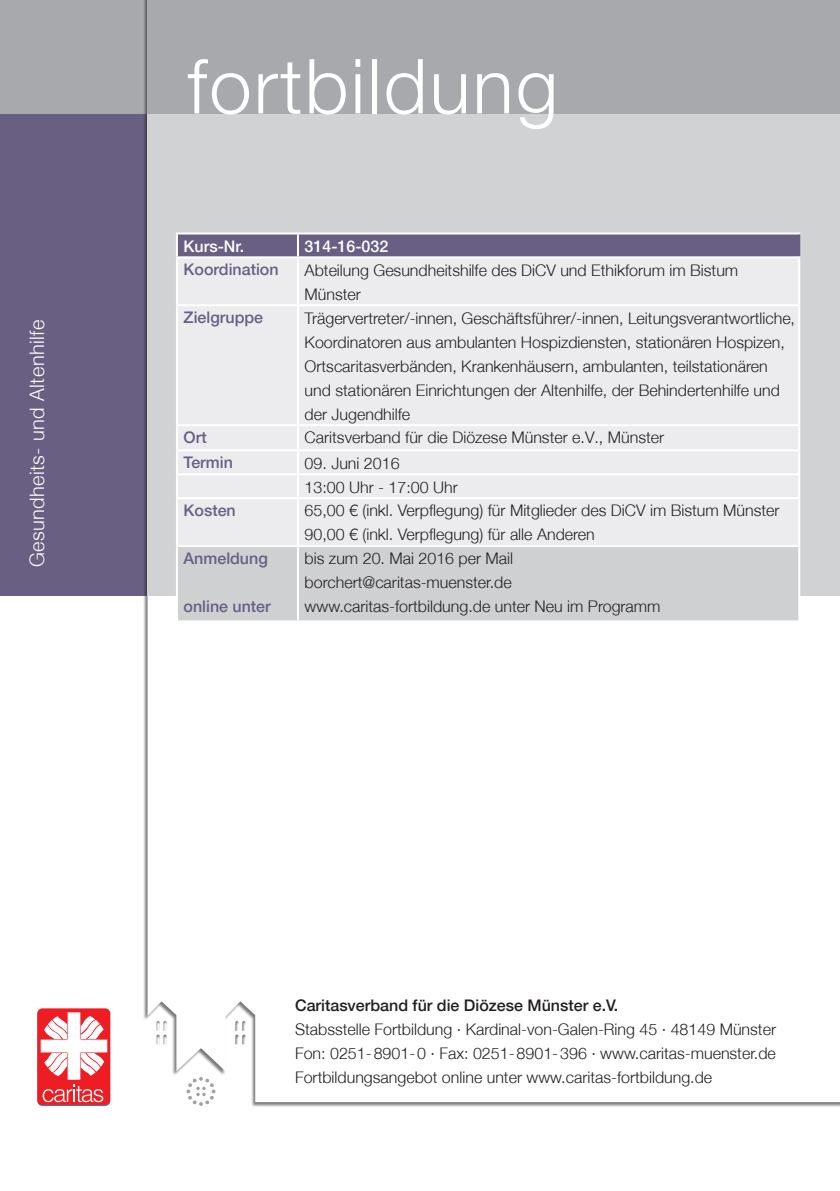
<style>
.page{position:relative;width:840px;height:1191px;background:#fff}
.page>*{position:absolute;margin:0;border:0;box-sizing:border-box;transform-origin:0 0}
.t1{font:300 76px "Helvetica Neue";letter-spacing:.03em;color:#fff}
.t2{font:300 20px "Helvetica Neue";letter-spacing:.02em;color:#fff}
.Tabellentext_rechts{font:300 16px/24px "Helvetica Neue";color:#231f20}
.Tabellentext_links{font:500 16px "Helvetica Neue";color:#685f83}
.t3{font:500 16px "Helvetica Neue";color:#231f20}
.Tabellenheadline{font:500 16px "Helvetica Neue";color:#fff}
.Tabellentext_rechts-2{font:500 16px "Helvetica Neue";color:#685f83}
</style>
<div class="page">
<div style="left:0;top:113px;width:147px;height:482px;background:#685f83"></div>
<div style="left:0;top:0;width:147px;height:113px;background:#a8a9ad"></div>
<svg style="left:37px;top:1009px;width:73px;height:97px"></svg>
<div style="left:155px;top:1020px;width:94px;height:27px;background:#231f20;opacity:.6"></div>
<svg style="left:186px;top:1077px;width:29px;height:29px"></svg>
<div style="left:147px;top:0;width:692px;height:595px;background:#d1d2d4"></div>
<div style="left:147px;top:0;width:692px;height:113px;background:#a8a9ad"></div>
<div style="left:37px;top:1008px;width:73px;height:96px;background:#ee1d23;border-radius:5px"></div>
<svg style="left:41px;top:1012px;width:66px;height:91px"></svg>
<div style="left:178px;top:234px;width:619px;height:22px;background:#685f83"></div>
<div style="left:178px;top:258px;width:619px;height:287px;background:#ececee"></div>
<div style="left:178px;top:595px;width:619px;height:25px;background:#cfd0d2"></div>
<hr style="left:176px;top:232px;width:122px;height:2px;background:#fff">
<hr style="left:176px;top:234px;width:2px;height:22px;background:#fff">
<hr style="left:298px;top:232px;width:501px;height:2px;background:#fff">
<hr style="left:297px;top:234px;width:2px;height:22px;background:#fff">
<hr style="left:797px;top:234px;width:2px;height:22px;background:#685f83">
<hr style="left:176px;top:256px;width:122px;height:2px;background:#fff">
<hr style="left:176px;top:258px;width:2px;height:46px;background:#fff">
<hr style="left:298px;top:256px;width:501px;height:2px;background:#fff">
<hr style="left:297px;top:258px;width:2px;height:46px;background:#fff">
<hr style="left:797px;top:258px;width:2px;height:46px;background:#fff">
<hr style="left:176px;top:304px;width:122px;height:2px;background:#fff">
<hr style="left:176px;top:306px;width:2px;height:118px;background:#fff">
<hr style="left:176px;top:424px;width:122px;height:2px;background:#fff">
<hr style="left:176px;top:426px;width:2px;height:23px;background:#fff">
<hr style="left:298px;top:304px;width:501px;height:2px;background:#fff">
<hr style="left:297px;top:306px;width:2px;height:118px;background:#fff">
<hr style="left:797px;top:306px;width:2px;height:118px;background:#fff">
<hr style="left:298px;top:424px;width:501px;height:2px;background:#fff">
<hr style="left:297px;top:426px;width:2px;height:23px;background:#fff">
<hr style="left:797px;top:426px;width:2px;height:23px;background:#fff">
<hr style="left:176px;top:449px;width:122px;height:2px;background:#fff">
<hr style="left:176px;top:451px;width:2px;height:22px;background:#fff">
<hr style="left:298px;top:449px;width:501px;height:2px;background:#fff">
<hr style="left:297px;top:451px;width:2px;height:22px;background:#fff">
<hr style="left:797px;top:451px;width:2px;height:22px;background:#fff">
<hr style="left:176px;top:473px;width:122px;height:2px;background:#fff">
<hr style="left:176px;top:475px;width:2px;height:22px;background:#fff">
<hr style="left:298px;top:473px;width:501px;height:2px;background:#fff">
<hr style="left:297px;top:475px;width:2px;height:22px;background:#fff">
<hr style="left:797px;top:475px;width:2px;height:22px;background:#fff">
<hr style="left:176px;top:497px;width:122px;height:2px;background:#fff">
<hr style="left:176px;top:499px;width:2px;height:46px;background:#fff">
<hr style="left:298px;top:497px;width:501px;height:2px;background:#fff">
<hr style="left:297px;top:499px;width:2px;height:46px;background:#fff">
<hr style="left:797px;top:499px;width:2px;height:46px;background:#fff">
<hr style="left:176px;top:545px;width:122px;height:2px;background:#fff">
<hr style="left:176px;top:547px;width:2px;height:73px;background:#fff">
<hr style="left:298px;top:545px;width:501px;height:2px;background:#fff">
<hr style="left:297px;top:547px;width:2px;height:73px;background:#fff">
<hr style="left:797px;top:547px;width:2px;height:73px;background:#fff">
<p class="t2" style="left:25px;top:567px;width:249px;rotate:-90deg">Gesundheits- und Altenhilfe</p>
<p class="t1" style="left:187px;top:40px;width:372px">fortbildung</p>
<p class="Tabellenheadline" style="left:183px;top:236px;width:62px">Kurs-Nr.</p>
<p class="Tabellenheadline" style="left:304px;top:236px;width:85px">314-16-032</p>
<p class="Tabellentext_links" style="left:183px;top:260px;width:96px">Koordination</p>
<p class="Tabellentext_rechts" style="left:304px;top:257px;width:435px">Abteilung Gesundheitshilfe des DiCV und Ethikforum im Bistum</p>
<p class="Tabellentext_rechts" style="left:304px;top:281px;width:58px">Münster</p>
<p class="Tabellentext_links" style="left:183px;top:308px;width:81px">Zielgruppe</p>
<p class="Tabellentext_rechts" style="left:304px;top:305px;width:491px">Trägervertreter/-innen, Geschäftsführer/-innen, Leitungsverantwortliche,</p>
<p class="Tabellentext_rechts" style="left:304px;top:329px;width:481px">Koordinatoren aus ambulanten Hospizdiensten, stationären Hospizen, Ortscaritasverbänden, Krankenhäusern, ambulanten, teilstationären und stationären Einrichtungen der Altenhilfe, der Behindertenhilfe und der Jugendhilfe</p>
<p class="Tabellentext_links" style="left:183px;top:428px;width:25px">Ort</p>
<p class="Tabellentext_rechts" style="left:304px;top:425px;width:361px">Caritsverband für die Diözese Münster e.V., Münster</p>
<p class="Tabellentext_links" style="left:183px;top:453px;width:51px">Termin</p>
<p class="Tabellentext_rechts" style="left:304px;top:450px;width:96px">09. Juni 2016</p>
<p class="Tabellentext_rechts" style="left:304px;top:474px;width:154px">13:00 Uhr - 17:00 Uhr</p>
<p class="Tabellentext_links" style="left:183px;top:501px;width:54px">Kosten</p>
<p class="Tabellentext_rechts" style="left:304px;top:498px;width:476px">65,00 € (inkl. Verpflegung) für Mitglieder des DiCV im Bistum Münster</p>
<p class="Tabellentext_rechts" style="left:304px;top:522px;width:291px">90,00 € (inkl. Verpflegung) für alle Anderen</p>
<p class="Tabellentext_links" style="left:183px;top:549px;width:86px">Anmeldung</p>
<p class="Tabellentext_rechts-2" style="left:183px;top:597px;width:89px">online unter</p>
<p class="Tabellentext_rechts" style="left:304px;top:546px;width:210px">bis zum 20. Mai 2016 per Mail</p>
<p class="Tabellentext_rechts" style="left:304px;top:570px;width:208px">borchert@caritas-muenster.de</p>
<p class="Tabellentext_rechts" style="left:304px;top:594px;width:357px">www.caritas-fortbildung.de unter Neu im Programm</p>
<p class="t3" style="left:295px;top:996px;width:324px">Caritasverband für die Diözese Münster e.V.</p>
<p class="Tabellentext_rechts" style="left:295px;top:1017px;width:482px">Stabsstelle Fortbildung · Kardinal-von-Galen-Ring 45 · 48149 Münster</p>
<p class="Tabellentext_rechts" style="left:295px;top:1041px;width:482px">Fon: 0251-8901-0 · Fax: 0251-8901-396 · www.caritas-muenster.de</p>
<p class="Tabellentext_rechts" style="left:295px;top:1065px;width:418px">Fortbildungsangebot online unter www.caritas-fortbildung.de</p>
</div>
